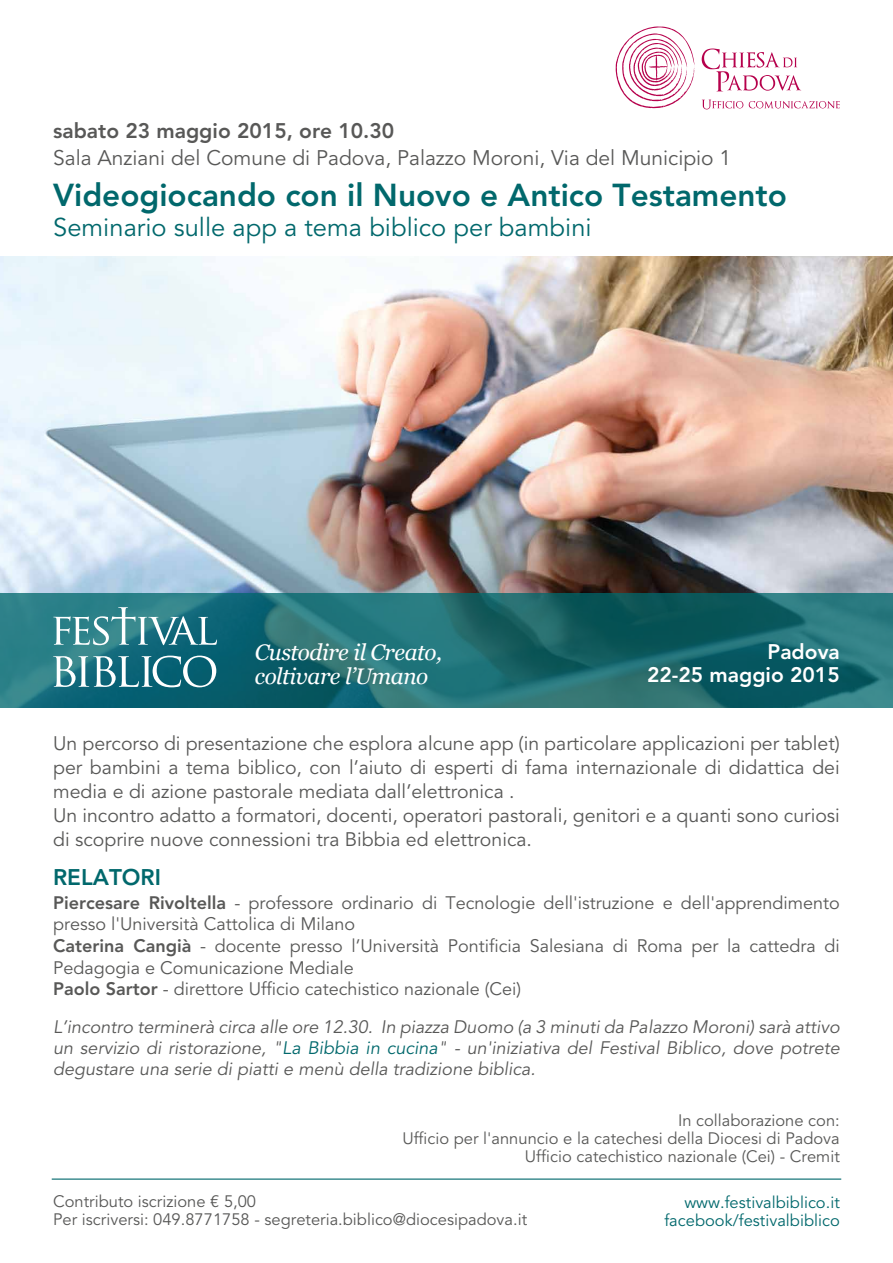
<style>
.page{position:relative;width:893px;height:1263px;background:#fff}
.page>*{position:absolute;margin:0;border:0;box-sizing:border-box;transform-origin:0 0}
.t1{font:800 31.5px "Avenir LT Std";color:#01686c}
.t2{font:25.5px "Avenir LT Std";color:#01686c}
.t3{font:italic 22.5px/24px "Georgia";letter-spacing:-.02em;color:#fff}
.t4{font:800 22.5px "Avenir LT Std";color:#01686c}
.t5{font:21px "Avenir LT Std";color:#585857}
.t6{font:800 21px "Avenir LT Std";color:#585857}
.t7{font:800 21px/22.5px "Avenir LT Std";color:#fff;text-align:right}
.t8{font:19.5px/24px "Avenir LT Std";color:#585857}
.t9{font:18px/21.6px "Avenir LT Std";color:#585857}
.t10{font:italic 18px/21px "Avenir LT Std";color:#585857;text-align:justify}
.t11{font:16.5px/18px "Avenir LT Std";color:#585857}
.t12{font:16.5px/18px "Avenir LT Std";color:#01686c;text-align:right}
.s1{font-weight:800}
.s2{color:#01686c}
</style>
<div class="page">
<img style="left:0;top:256px;width:893px;height:337px">
<svg style="left:0;top:593px;width:893px;height:114px;background:#1c6b71"></svg>
<svg style="left:53px;top:607px;width:164px;height:38px;background:#4f939c"></svg>
<svg style="left:53px;top:656px;width:163px;height:31px"></svg>
<svg style="left:702px;top:49px;width:99px;height:42px"></svg>
<svg style="left:702px;top:100px;width:41px;height:9px"></svg>
<svg style="left:615px;top:26px;width:80px;height:82px"></svg>
<svg style="left:749px;top:101px;width:91px;height:7px"></svg>
<hr style="left:52px;top:1178px;width:789px;height:2px;background:#01686c">
<p class="t6" style="left:53px;top:118px;width:343px">sabato 23 maggio 2015, ore 10.30</p>
<p class="t5" style="left:53px;top:146px;width:680px">Sala Anziani del Comune di Padova, Palazzo Moroni, Via del Municipio 1</p>
<h1 class="t1" style="left:53px;top:176px;width:735px">Videogiocando con il Nuovo e Antico Testamento</h1>
<h2 class="t2" style="left:53px;top:213px;width:540px">Seminario sulle app a tema biblico per bambini</h2>
<p class="t3" style="left:255px;top:641px;width:189px">Custodire il Creato, coltivare l’Umano</p>
<p class="t7" style="left:647px;top:641px;width:194px">Padova<br>22-25 maggio 2015</p>
<p class="t8" style="left:53px;top:732px;width:788px">Un percorso di presentazione che esplora alcune app (in particolare applicazioni per tablet) per bambini a tema biblico, con l’aiuto di esperti di fama internazionale di didattica dei media e di azione pastorale mediata dall’elettronica .<br>Un incontro adatto a formatori, docenti, operatori pastorali, genitori e a quanti sono curiosi di scoprire nuove connessioni tra Bibbia ed elettronica.</p>
<p class="t4" style="left:53px;top:864px;width:109px">RELATORI</p>
<p class="t9" style="left:53px;top:892px;width:788px"><span class="s1">Piercesare Rivoltella</span> - professore ordinario di Tecnologie dell'istruzione e dell'apprendimento presso l'Università Cattolica di Milano<br><span class="s1">Caterina Cangià</span> - docente presso l’Università Pontificia Salesiana di Roma per la cattedra di Pedagogia e Comunicazione Mediale<br><span class="s1">Paolo Sartor</span> - direttore Ufficio catechistico nazionale (Cei)</p>
<p class="t10" style="left:53px;top:1017px;width:788px">L’incontro terminerà circa alle ore 12.30. In piazza Duomo (a 3 minuti da Palazzo Moroni) sarà attivo un servizio di ristorazione, "<span class="s2">La Bibbia in cucina</span>" - un'iniziativa del Festival Biblico, dove potrete degustare una serie di piatti e menù della tradizione biblica.</p>
<p class="t11" style="left:402px;top:1111px;width:439px;text-align:right">In collaborazione con:<br>Ufficio per l'annuncio e la catechesi della Diocesi di Padova<br>Ufficio catechistico nazionale (Cei) - Cremit</p>
<p class="t11" style="left:53px;top:1193px;width:476px">Contributo iscrizione € 5,00<br>Per iscriversi: 049.8771758 - segreteria.biblico@diocesipadova.it</p>
<p class="t12" style="left:664px;top:1194px;width:177px">www.festivalbiblico.it facebook/festivalbiblico</p>
</div>
